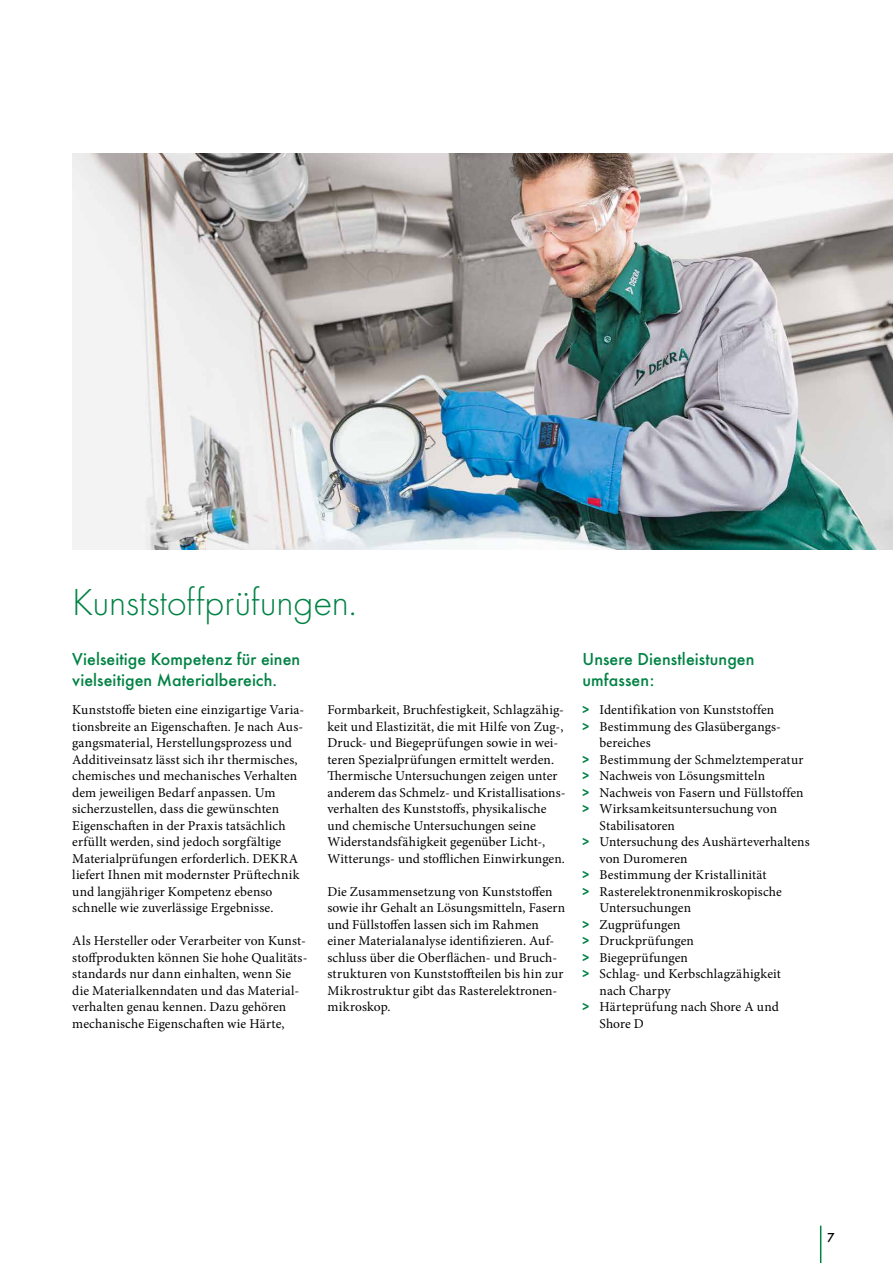
<style>
.page{position:relative;width:893px;height:1263px;background:#fff}
.page>*{position:absolute;margin:0;border:0;box-sizing:border-box;transform-origin:0 0}
.t1{font:300 39px "Futura T";letter-spacing:-.005em;color:#008244}
.t2{font:500 18px/21px "Futura T";letter-spacing:.005em;color:#008244}
.t3{font:13.5px/16.5px "Minion Pro";letter-spacing:.005em;color:#000}
.t4{font:500 13.5px "Futura T";color:#000}
.s1{font-family:"Futura T Dem";color:#008244}
</style>
<div class="page">
<hr style="left:820px;top:1226px;width:1px;height:37px;background:#008244">
<img style="left:72px;top:153px;width:821px;height:396px">
<h1 class="t1" style="left:72px;top:581px;width:286px">Kunststoffprüfungen.</h1>
<h2 class="t2" style="left:72px;top:648px;width:229px">Vielseitige Kompetenz für einen vielseitigen Materialbereich.</h2>
<p class="t3" style="left:72px;top:702px;width:233px">Kunststoffe bieten eine einzigartige Varia&shy;tionsbreite an Eigenschaften. Je nach Aus&shy;gangsmaterial, Herstellungsprozess und Additiveinsatz lässt sich ihr thermisches, chemisches und mechanisches Verhalten dem jeweiligen Bedarf anpassen. Um sicherzustellen, dass die gewünschten Eigenschaften in der Praxis tatsächlich erfüllt werden, sind jedoch sorgfältige Materialprüfungen erforderlich. DEKRA liefert Ihnen mit modernster Prüftechnik und langjähriger Kompetenz ebenso schnelle wie zuverlässige Ergebnisse.</p>
<p class="t3" style="left:72px;top:932px;width:237px">Als Hersteller oder Verarbeiter von Kunst&shy;stoffprodukten können Sie hohe Qualitäts&shy;standards nur dann einhalten, wenn Sie die Materialkenndaten und das Material&shy;verhalten genau kennen. Dazu gehören mechanische Eigenschaften wie Härte,</p>
<p class="t3" style="left:327px;top:701px;width:240px">Formbarkeit, Bruchfestigkeit, Schlagzähig&shy;keit und Elastizität, die mit Hilfe von Zug-, Druck- und Biegeprüfungen sowie in wei&shy;teren Spezialprüfungen ermittelt werden.<br>Thermische Untersuchungen zeigen unter anderem das Schmelz- und Kristallisations&shy;verhalten des Kunststoffs, physikalische und chemische Untersuchungen seine Widerstandsfähigkeit gegenüber Licht-, Witterungs- und stofflichen Einwirkungen.</p>
<p class="t3" style="left:327px;top:883px;width:239px">Die Zusammensetzung von Kunststoffen sowie ihr Gehalt an Lösungsmitteln, Fasern und Füllstoffen lassen sich im Rahmen einer Materialanalyse identifizieren. Auf&shy;schluss über die Oberflächen- und Bruch&shy;strukturen von Kunststoffteilen bis hin zur Mikrostruktur gibt das Rasterelektronen&shy;mikroskop.</p>
<h2 class="t2" style="left:583px;top:648px;width:173px">Unsere Dienstleistungen umfassen:</h2>
<p class="t3" style="left:583px;top:702px;width:193px"><span class="s1">&gt;</span> Identifikation von Kunststoffen</p>
<p class="t3" style="left:583px;top:718px;width:200px"><span class="s1">&gt;</span> Bestimmung des Glasübergangs-</p>
<p class="t3" style="left:600px;top:734px;width:53px">bereiches</p>
<p class="t3" style="left:583px;top:751px;width:222px"><span class="s1">&gt;</span> Bestimmung der Schmelztemperatur</p>
<p class="t3" style="left:583px;top:767px;width:184px"><span class="s1">&gt;</span> Nachweis von Lösungsmitteln</p>
<p class="t3" style="left:583px;top:784px;width:223px"><span class="s1">&gt;</span> Nachweis von Fasern und Füllstoffen</p>
<p class="t3" style="left:583px;top:800px;width:196px"><span class="s1">&gt;</span> Wirksamkeitsuntersuchung von</p>
<p class="t3" style="left:600px;top:817px;width:77px">Stabilisatoren</p>
<p class="t3" style="left:583px;top:833px;width:229px"><span class="s1">&gt;</span> Untersuchung des Aushärteverhaltens</p>
<p class="t3" style="left:600px;top:850px;width:89px">von Duromeren</p>
<p class="t3" style="left:583px;top:866px;width:186px"><span class="s1">&gt;</span> Bestimmung der Kristallinität</p>
<p class="t3" style="left:583px;top:883px;width:201px"><span class="s1">&gt;</span> Rasterelektronenmikroskopische</p>
<p class="t3" style="left:600px;top:899px;width:93px">Untersuchungen</p>
<p class="t3" style="left:583px;top:916px;width:100px"><span class="s1">&gt;</span> Zugprüfungen</p>
<p class="t3" style="left:583px;top:932px;width:113px"><span class="s1">&gt;</span> Druckprüfungen</p>
<p class="t3" style="left:583px;top:949px;width:107px"><span class="s1">&gt;</span> Biegeprüfungen</p>
<p class="t3" style="left:583px;top:965px;width:200px"><span class="s1">&gt;</span> Schlag- und Kerbschlagzähigkeit</p>
<p class="t3" style="left:600px;top:982px;width:73px">nach Charpy</p>
<p class="t3" style="left:583px;top:998px;width:198px"><span class="s1">&gt;</span> Härteprüfung nach Shore A und</p>
<p class="t3" style="left:600px;top:1015px;width:46px">Shore D</p>
<p class="t4" style="left:827px;top:1230px;width:9px">7</p>
</div>
